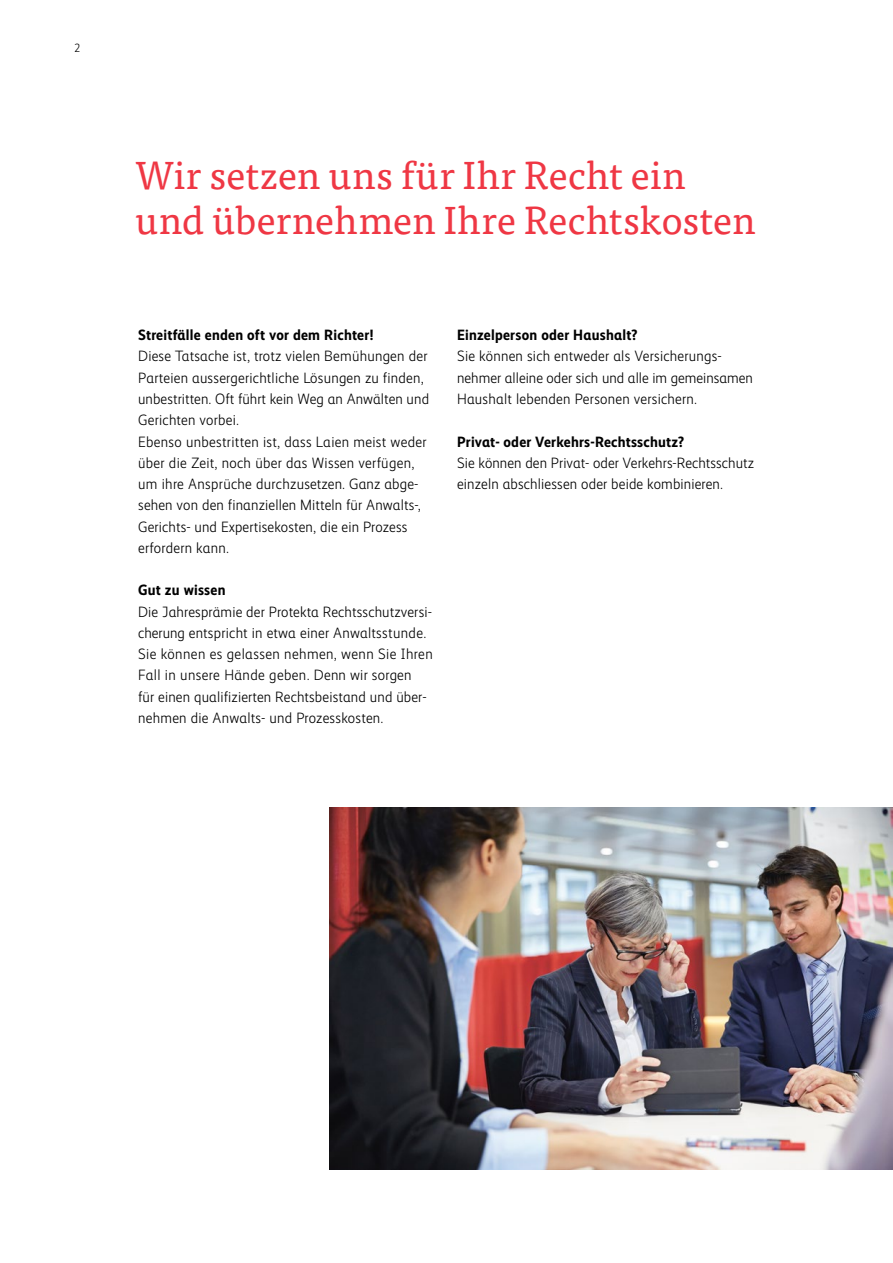
<style>
.page{position:relative;width:893px;height:1263px;background:#fff}
.page>*{position:absolute;margin:0;border:0;box-sizing:border-box;transform-origin:0 0}
.Titel_S_26pt_10_5mm{font:39px/44.7px "Tisa Pro";color:#ef3744}
.Fliesstext_10pt_5mm{font:300 15px/21.3px "Mobiliar Realist";letter-spacing:.01em;color:#000}
.Untertitel_10pt_5mm{font:700 15px "Mobiliar Realist";letter-spacing:.015em;color:#000}
.t1{font:300 12px "Mobiliar Realist";color:#000}
</style>
<div class="page">
<img style="left:330px;top:808px;width:563px;height:361px">
<p class="t1" style="left:74px;top:41px;width:7px">2</p>
<p class="Titel_S_26pt_10_5mm" style="left:135px;top:151px;width:622px">Wir setzen uns für Ihr Recht ein und übernehmen Ihre Rechtskosten</p>
<p class="Untertitel_10pt_5mm" style="left:138px;top:326px;width:237px">Streitfälle enden oft vor dem Richter!</p>
<p class="Fliesstext_10pt_5mm" style="left:138px;top:346px;width:293px">Diese Tatsache ist, trotz vielen Bemühungen der Parteien aussergerichtliche Lösungen zu finden, unbestritten. Oft führt kein Weg an Anwälten und Gerichten vorbei.</p>
<p class="Fliesstext_10pt_5mm" style="left:138px;top:431px;width:290px">Ebenso unbestritten ist, dass Laien meist weder über die Zeit, noch über das Wissen verfügen, um ihre Ansprüche durchzusetzen. Ganz abge&shy;sehen von den finanziellen Mitteln für Anwalts-, Gerichts- und Expertisekosten, die ein Prozess erfordern kann.</p>
<p class="Untertitel_10pt_5mm" style="left:138px;top:581px;width:89px">Gut zu wissen</p>
<p class="Fliesstext_10pt_5mm" style="left:138px;top:601px;width:296px">Die Jahresprämie der Protekta Rechtsschutzversi&shy;cherung entspricht in etwa einer Anwaltsstunde.<br>Sie können es gelassen nehmen, wenn Sie Ihren Fall in unsere Hände geben. Denn wir sorgen<br>für einen qualifizierten Rechtsbeistand und über&shy;nehmen die Anwalts- und Prozesskosten.</p>
<p class="Untertitel_10pt_5mm" style="left:457px;top:326px;width:182px">Einzelperson oder Haushalt?</p>
<p class="Fliesstext_10pt_5mm" style="left:457px;top:346px;width:297px">Sie können sich entweder als Versicherungs&shy;nehmer alleine oder sich und alle im gemeinsamen<br>Haushalt lebenden Personen versichern.</p>
<p class="Untertitel_10pt_5mm" style="left:457px;top:433px;width:228px">Privat- oder Verkehrs-Rechtsschutz?</p>
<p class="Fliesstext_10pt_5mm" style="left:457px;top:452px;width:298px">Sie können den Privat- oder Verkehrs-Rechtsschutz einzeln abschliessen oder beide kombinieren.</p>
</div>
